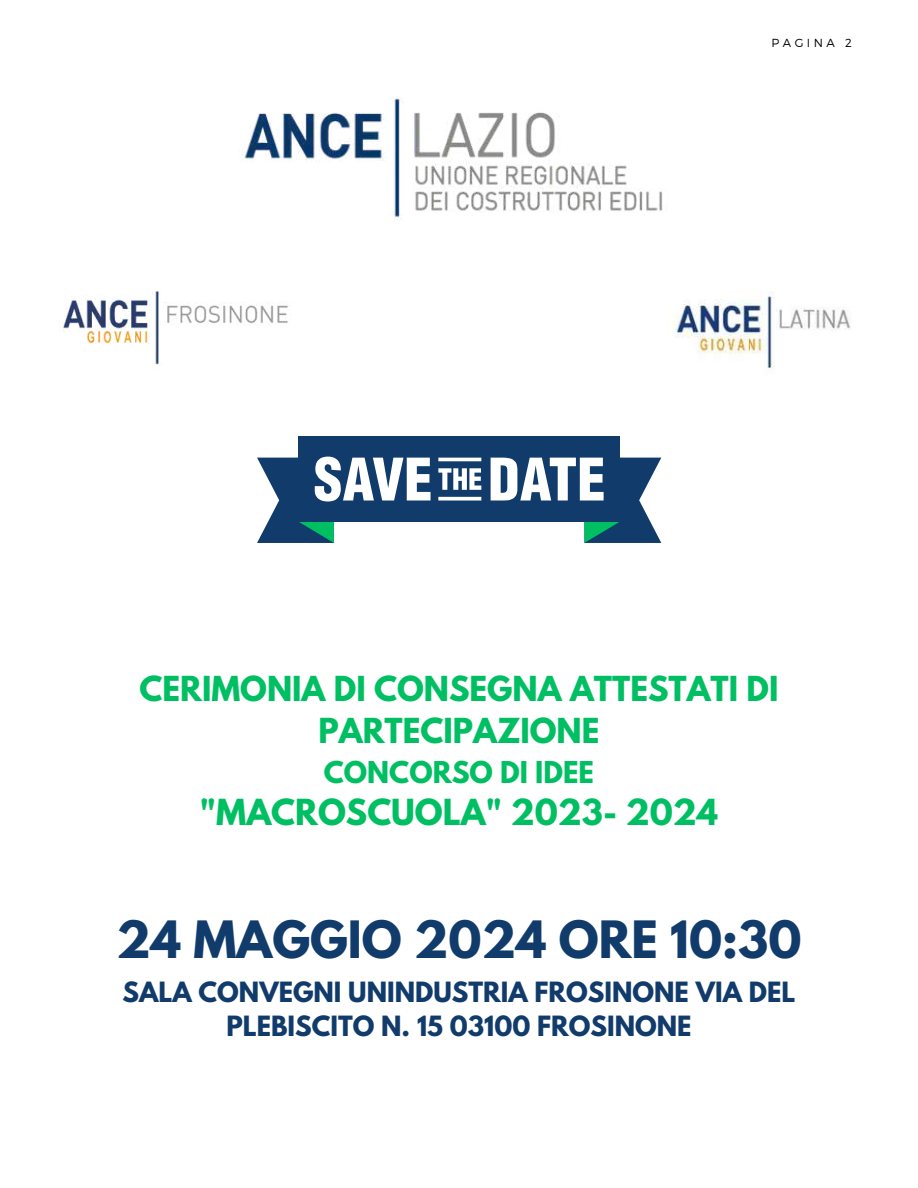
<style>
.page{position:relative;width:918px;height:1188px;background:#fff}
.page>*{position:absolute;margin:0;border:0;box-sizing:border-box;transform-origin:0 0}
.t1{font:700 45.6px "League Spartan";color:#103b6b}
.t2{font:700 31.8px "League Spartan";color:#00bf63}
.t3{font:700 30.6px/42.8px "League Spartan";color:#00bf63;text-align:center}
.t4{font:700 26.7px "League Spartan";color:#00bf63}
.t5{font:700 24.75px/33.8px "League Spartan";color:#103b6b;text-align:center}
.t6{font:300 11.7px "Montserrat";letter-spacing:.3em;color:#000}
</style>
<div class="page">
<img style="left:244px;top:98px;width:419px;height:121px">
<img style="left:63px;top:291px;width:225px;height:74px">
<img style="left:671px;top:292px;width:180px;height:77px">
<div style="left:299px;top:436px;width:321px;height:86px;background:#103b6b"></div>
<svg style="left:257px;top:457px;width:174px;height:86px"></svg>
<svg style="left:438px;top:458px;width:43px;height:43px"></svg>
<svg style="left:491px;top:458px;width:170px;height:85px"></svg>
<p class="t6" style="left:772px;top:35px;width:82px">PAGINA 2</p>
<p class="t3" style="left:139px;top:671px;width:641px">CERIMONIA DI CONSEGNA ATTESTATI DI<br>PARTECIPAZIONE</p>
<p class="t4" style="left:324px;top:759px;width:272px">CONCORSO DI IDEE</p>
<p class="t2" style="left:200px;top:797px;width:520px">"MACROSCUOLA" 2023- 2024</p>
<h1 class="t1" style="left:116px;top:917px;width:687px">24 MAGGIO 2024 ORE 10:30</h1>
<p class="t5" style="left:123px;top:978px;width:674px">SALA CONVEGNI UNINDUSTRIA FROSINONE VIA DEL<br>PLEBISCITO N. 15 03100 FROSINONE</p>
</div>
